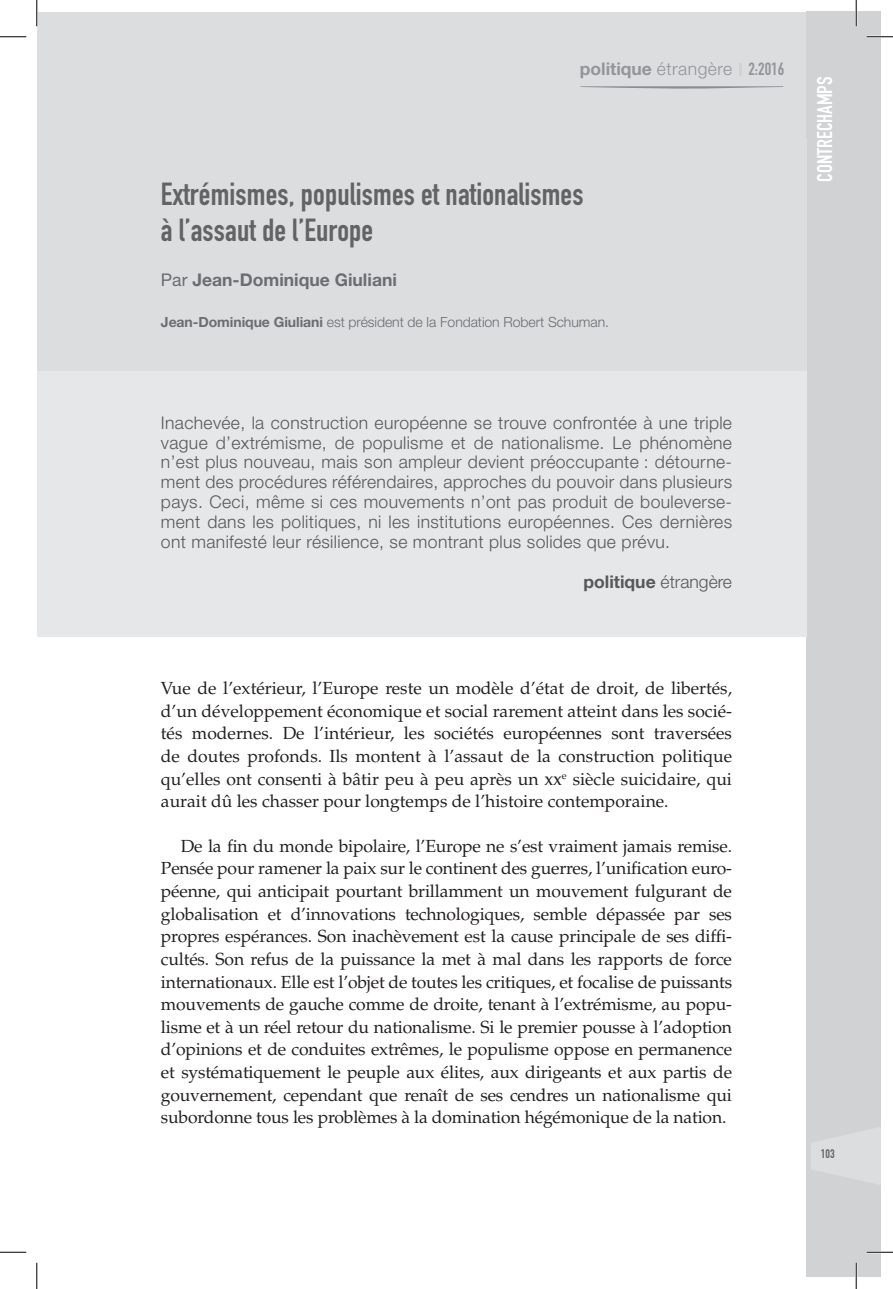
<style>
.page{position:relative;width:893px;height:1289px;background:#fff}
.page>*{position:absolute;margin:0;border:0;box-sizing:border-box;transform-origin:0 0}
.t1{font:31.5px/35.5px "DIN Engschrift Std";letter-spacing:.005em;color:#636366}
.t2{font:21px "DIN Engschrift Std";color:#fff}
.t3{font:17.5px/22.6px "Palatino LT Std";letter-spacing:-.01em;color:#231f20;text-align:justify}
.t4{font:300 17.5px/19.8px "Helvetica Neue LT Std";letter-spacing:.02em;color:#57585a;text-align:justify}
.t5{font:700 17.5px "Helvetica Neue LT Std";color:#6c6d70}
.t6{font:700 17.5px "Helvetica Neue LT Std";color:#939598}
.t7{font:700 17.5px "Helvetica Neue LT Std";color:#57585a}
.t8{font:300 14px "Helvetica Neue LT Std";letter-spacing:-.005em;color:#6c6d70}
.t9{font:12.25px "DIN Engschrift Std";color:#636366}
.s1{font-weight:300}
.s2{font-family:"DIN Engschrift Std";font-weight:400}
.s3{font-weight:400}
.s4{font-weight:700}
</style>
<div class="page">
<div style="left:37px;top:12px;width:793px;height:140px;background:#dcdddf"></div>
<div style="left:806px;top:12px;width:74px;height:1265px;background:#d1d2d4"></div>
<svg style="left:580px;top:86px;width:202px;height:3px"></svg>
<svg style="left:811px;top:1128px;width:69px;height:56px"></svg>
<svg style="left:739px;top:63px;width:2px;height:13px"></svg>
<div style="left:37px;top:139px;width:769px;height:234px;background:#dcdddf"></div>
<div style="left:37px;top:372px;width:769px;height:176px;background:#e6e7e9"></div>
<div style="left:37px;top:402px;width:769px;height:235px;background:#e6e7e9"></div>
<hr style="left:866px;top:36px;width:26px;height:2px;background:#fff">
<hr style="left:866px;top:1251px;width:26px;height:2px;background:#fff">
<hr style="left:36px;top:0;width:2px;height:26px;background:#fff">
<hr style="left:854px;top:0;width:2px;height:26px;background:#fff">
<hr style="left:854px;top:1263px;width:2px;height:26px;background:#fff">
<svg style="left:0;top:36px;width:26px;height:1px"></svg>
<svg style="left:866px;top:36px;width:26px;height:1px"></svg>
<svg style="left:0;top:1252px;width:26px;height:1px"></svg>
<svg style="left:866px;top:1252px;width:26px;height:1px"></svg>
<svg style="left:36px;top:0;width:1px;height:26px"></svg>
<svg style="left:36px;top:1263px;width:1px;height:26px"></svg>
<svg style="left:855px;top:0;width:1px;height:26px"></svg>
<svg style="left:855px;top:1263px;width:1px;height:26px"></svg>
<p class="t6" style="left:579px;top:58px;width:206px">politique <span class="s1">étrangère</span> <span class="s2">2:2016</span></p>
<h1 class="t1" style="left:161px;top:176px;width:424px">Extrémismes, populismes et nationalismes à l’assaut de l’Europe</h1>
<p class="t5" style="left:161px;top:269px;width:237px"><span class="s3">Par</span> Jean-Dominique Giuliani</p>
<p class="t8" style="left:161px;top:314px;width:449px"><span class="s4">Jean-Dominique Giuliani</span> est président de la Fondation Robert Schuman.</p>
<p class="t2" style="left:812px;top:182px;width:107px;rotate:-90deg">contrechamps</p>
<p class="t4" style="left:161px;top:412px;width:572px">Inachevée, la construction européenne se trouve confrontée à une triple vague d’extrémisme, de populisme et de nationalisme. Le phénomène n’est plus nouveau, mais son ampleur devient préoccupante : détourne&shy;ment des procédures référendaires, approches du pouvoir dans plusieurs pays. Ceci, même si ces mouvements n’ont pas produit de bouleverse&shy;ment dans les politiques, ni les institutions européennes. Ces dernières ont manifesté leur résilience, se montrant plus solides que prévu.</p>
<p class="t7" style="left:583px;top:571px;width:150px">politique <span class="s1">étrangère</span></p>
<p class="t3" style="left:161px;top:677px;width:572px">Vue de l’extérieur, l’Europe reste un modèle d’état de droit, de libertés, d’un développement économique et social rarement atteint dans les socié&shy;tés modernes. De l’intérieur, les sociétés européennes sont traversées de doutes profonds. Ils montent à l’assaut de la construction politique qu’elles ont consenti à bâtir peu à peu après un xx<sup>e</sup> siècle suicidaire, qui aurait dû les chasser pour longtemps de l’histoire contemporaine.</p>
<p class="t3" style="left:161px;top:835px;width:572px;text-indent:20px">De la fin du monde bipolaire, l’Europe ne s’est vraiment jamais remise.<br>Pensée pour ramener la paix sur le continent des guerres, l’unification euro&shy;péenne, qui anticipait pourtant brillamment un mouvement fulgurant de globalisation et d’innovations technologiques, semble dépassée par ses propres espérances. Son inachèvement est la cause principale de ses diffi&shy;cultés. Son refus de la puissance la met à mal dans les rapports de force internationaux. Elle est l’objet de toutes les critiques, et focalise de puissants mouvements de gauche comme de droite, tenant à l’extrémisme, au popu&shy;lisme et à un réel retour du nationalisme. Si le premier pousse à l’adoption d’opinions et de conduites extrêmes, le populisme oppose en permanence et systématiquement le peuple aux élites, aux dirigeants et aux partis de gouvernement, cependant que renaît de ses cendres un nationalisme qui subordonne tous les problèmes à la domination hégémonique de la nation.</p>
<p class="t9" style="left:820px;top:1146px;width:15px">103</p>
</div>
